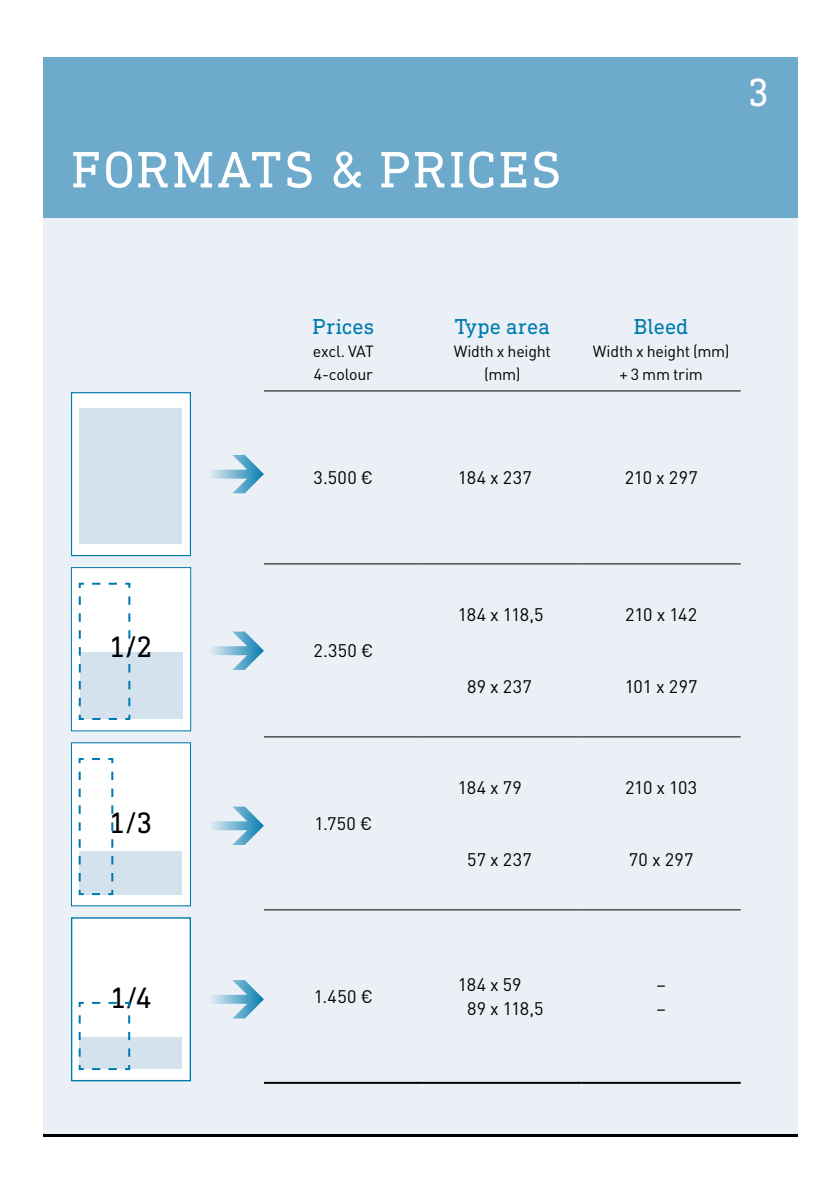
<style>
.page{position:relative;width:840px;height:1191px;background:#fff}
.page>*{position:absolute;margin:0;border:0;box-sizing:border-box;transform-origin:0 0}
._2__Vortext{font:52px "DIN Next Slab Pro";letter-spacing:.04em;color:#fff}
.t1{font:40px "DIN Next Slab Pro";color:#fff}
._6__BU-Fließtext{font:30px "DIN Next Slab Pro";color:#000}
._6__BU-Fließtext-2{font:22px "DIN Next Slab Pro";letter-spacing:.005em;color:#007aae}
._6__BU-Fließtext-3{font:18px "DIN Pro";letter-spacing:.01em;color:#000}
._6__BU-Fließtext-4{font:16px/22.6px "DIN Pro";letter-spacing:-.015em;color:#000;text-align:center}
</style>
<div class="page">
<div style="left:43px;top:57px;width:754px;height:1077px;background:#eaf0f6"></div>
<div style="left:43px;top:57px;width:754px;height:160px;background:#6daacc"></div>
<hr style="left:43px;top:1134px;width:754px;height:3px;background:#000">
<div style="left:71px;top:392px;width:120px;height:164px;background:#fff;border:1px solid #007aae"></div>
<div style="left:80px;top:409px;width:102px;height:135px;background:#d4e2ee"></div>
<div style="left:71px;top:742px;width:120px;height:164px;background:#fff;border:1px solid #007aae"></div>
<div style="left:80px;top:851px;width:102px;height:43px;background:#d4e2ee"></div>
<svg style="left:78px;top:758px;width:36px;height:138px"></svg>
<div style="left:71px;top:917px;width:120px;height:164px;background:#fff;border:1px solid #007aae"></div>
<div style="left:80px;top:1037px;width:102px;height:32px;background:#d4e2ee"></div>
<svg style="left:78px;top:1001px;width:53px;height:70px"></svg>
<div style="left:71px;top:567px;width:120px;height:164px;background:#fff;border:1px solid #007aae"></div>
<div style="left:80px;top:652px;width:102px;height:67px;background:#d4e2ee"></div>
<svg style="left:78px;top:582px;width:53px;height:138px"></svg>
<svg style="left:211px;top:455px;width:53px;height:38px"></svg>
<svg style="left:211px;top:631px;width:53px;height:39px"></svg>
<svg style="left:211px;top:806px;width:53px;height:39px"></svg>
<svg style="left:211px;top:980px;width:53px;height:38px"></svg>
<hr style="left:264px;top:390px;width:158px;height:1px;background:#000">
<hr style="left:422px;top:390px;width:159px;height:1px;background:#000">
<hr style="left:581px;top:390px;width:159px;height:1px;background:#000">
<hr style="left:264px;top:563px;width:158px;height:1px;background:#000">
<hr style="left:422px;top:563px;width:159px;height:1px;background:#000">
<hr style="left:581px;top:563px;width:159px;height:1px;background:#000">
<hr style="left:264px;top:736px;width:158px;height:1px;background:#000">
<hr style="left:422px;top:736px;width:159px;height:1px;background:#000">
<hr style="left:581px;top:736px;width:159px;height:1px;background:#000">
<hr style="left:264px;top:909px;width:158px;height:1px;background:#000">
<hr style="left:422px;top:909px;width:159px;height:1px;background:#000">
<hr style="left:581px;top:909px;width:159px;height:1px;background:#000">
<hr style="left:264px;top:1081px;width:158px;height:2px;background:#000">
<hr style="left:422px;top:1081px;width:159px;height:2px;background:#000">
<hr style="left:581px;top:1081px;width:159px;height:2px;background:#000">
<p class="_2__Vortext" style="left:71px;top:140px;width:491px">FORMATS &amp; PRICES</p>
<h2 class="t1" style="left:747px;top:69px;width:23px">3</h2>
<p class="_6__BU-Fließtext" style="left:109px;top:630px;width:45px">1/2</p>
<p class="_6__BU-Fließtext" style="left:109px;top:805px;width:45px">1/3</p>
<p class="_6__BU-Fließtext" style="left:110px;top:980px;width:43px">1/4</p>
<p class="_6__BU-Fließtext-2" style="left:312px;top:314px;width:63px">Prices</p>
<p class="_6__BU-Fließtext-4" style="left:313px;top:339px;width:62px">excl. VAT</p>
<p class="_6__BU-Fließtext-4" style="left:313px;top:362px;width:61px">4-colour</p>
<p class="_6__BU-Fließtext-2" style="left:454px;top:314px;width:97px">Type area</p>
<p class="_6__BU-Fließtext-4" style="left:453px;top:339px;width:99px">Width x height (mm)</p>
<p class="_6__BU-Fließtext-2" style="left:633px;top:314px;width:56px">Bleed</p>
<p class="_6__BU-Fließtext-4" style="left:592px;top:339px;width:138px">Width x height (mm) + 3 mm trim</p>
<p class="_6__BU-Fließtext-3" style="left:313px;top:465px;width:61px">3.500 €</p>
<p class="_6__BU-Fließtext-3" style="left:457px;top:465px;width:75px">184 x 237</p>
<p class="_6__BU-Fließtext-3" style="left:624px;top:465px;width:74px">210 x 297</p>
<p class="_6__BU-Fließtext-3" style="left:313px;top:638px;width:61px">2.350 €</p>
<p class="_6__BU-Fließtext-3" style="left:314px;top:811px;width:59px">1.750 €</p>
<p class="_6__BU-Fließtext-3" style="left:313px;top:984px;width:61px">1.450 €</p>
<p class="_6__BU-Fließtext-3" style="left:457px;top:602px;width:87px">184 x 118,5</p>
<p class="_6__BU-Fließtext-3" style="left:624px;top:602px;width:74px">210 x 142</p>
<p class="_6__BU-Fließtext-3" style="left:466px;top:674px;width:66px">89 x 237</p>
<p class="_6__BU-Fließtext-3" style="left:624px;top:674px;width:74px">101 x 297</p>
<p class="_6__BU-Fließtext-3" style="left:457px;top:775px;width:65px">184 x 79</p>
<p class="_6__BU-Fließtext-3" style="left:624px;top:775px;width:74px">210 x 103</p>
<p class="_6__BU-Fließtext-3" style="left:467px;top:847px;width:66px">57 x 237</p>
<p class="_6__BU-Fließtext-3" style="left:628px;top:847px;width:66px">70 x 297</p>
<p class="_6__BU-Fließtext-3" style="left:457px;top:972px;width:65px">184 x 59</p>
<p class="_6__BU-Fließtext-3" style="left:466px;top:996px;width:78px">89 x 118,5</p>
<p class="_6__BU-Fließtext-3" style="left:656px;top:972px;width:11px">–</p>
<p class="_6__BU-Fließtext-3" style="left:656px;top:996px;width:11px">–</p>
</div>
